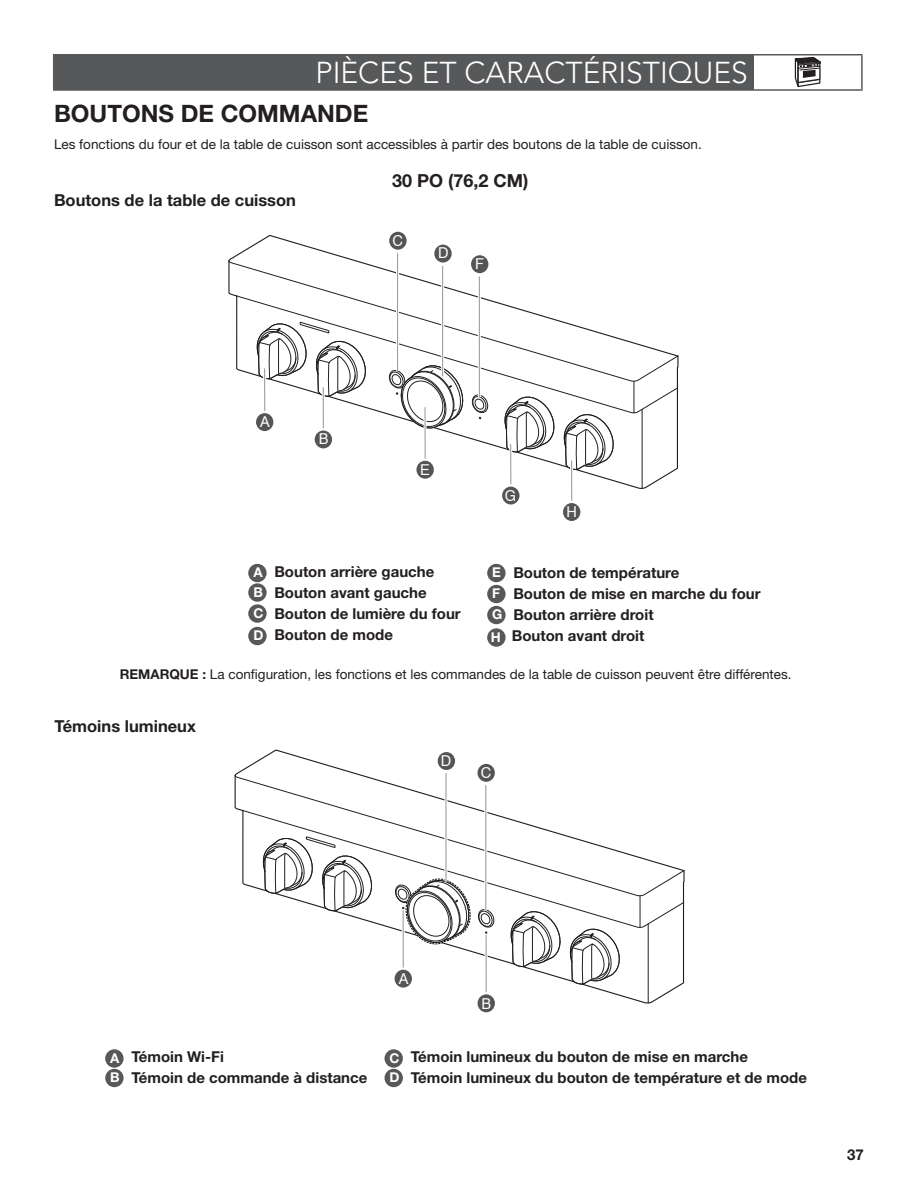
<style>
.page{position:relative;width:918px;height:1188px;background:#fff}
.page>*{position:absolute;margin:0;border:0;box-sizing:border-box;transform-origin:0 0}
.Heading_1_Right{font:300 30px "Avenir LT Std";color:#fff}
.Heading_2_New{font:700 24px "Helvetica Neue LT Std";color:#231f20}
._2_Body{font:700 18px "Helvetica Neue LT Std";color:#231f20}
.Heading_3{font:700 16.5px "Helvetica Neue LT Std";color:#231f20}
.t1{font:700 15px "Helvetica Neue LT Std";color:#231f20}
.t2{font:15px "Helvetica";color:#fff}
.Body{font:13.5px "Helvetica Neue LT Std";color:#231f20}
.t3{font:700 13.5px "Helvetica Neue LT Std";color:#fff}
.s1{font-weight:700}
</style>
<div class="page">
<div style="left:54px;top:55px;width:700px;height:35px;background:#57585a"></div>
<hr style="left:53px;top:54px;width:701px;height:2px;background:#57585a">
<hr style="left:53px;top:56px;width:1px;height:33px;background:#57585a">
<hr style="left:754px;top:54px;width:109px;height:2px;background:#57585a">
<hr style="left:861px;top:56px;width:2px;height:33px;background:#57585a">
<hr style="left:53px;top:89px;width:701px;height:2px;background:#57585a">
<hr style="left:754px;top:89px;width:109px;height:2px;background:#57585a">
<svg style="left:794px;top:57px;width:27px;height:31px"></svg>
<svg style="left:228px;top:234px;width:260px;height:26px"></svg>
<svg style="left:238px;top:260px;width:251px;height:35px"></svg>
<svg style="left:228px;top:260px;width:10px;height:37px"></svg>
<svg style="left:236px;top:295px;width:443px;height:194px"></svg>
<svg style="left:256px;top:321px;width:112px;height:94px"></svg>
<svg style="left:504px;top:394px;width:53px;height:76px"></svg>
<svg style="left:563px;top:411px;width:53px;height:77px"></svg>
<svg style="left:388px;top:362px;width:101px;height:70px"></svg>
<hr style="left:642px;top:409px;width:1px;height:79px;background:#231f20">
<div style="left:389px;top:232px;width:18px;height:18px;background:#565554;border-radius:50%"></div>
<hr style="left:396px;top:253px;width:3px;height:117px;background:#fff">
<hr style="left:397px;top:253px;width:1px;height:118px;background:#a09f9e">
<div style="left:434px;top:245px;width:18px;height:18px;background:#565554;border-radius:50%"></div>
<hr style="left:441px;top:266px;width:3px;height:109px;background:#fff">
<hr style="left:442px;top:266px;width:1px;height:110px;background:#a09f9e">
<div style="left:471px;top:255px;width:17px;height:18px;background:#565554;border-radius:50%"></div>
<hr style="left:478px;top:277px;width:3px;height:119px;background:#fff">
<hr style="left:479px;top:277px;width:1px;height:120px;background:#a09f9e">
<div style="left:256px;top:413px;width:17px;height:18px;background:#565554;border-radius:50%"></div>
<hr style="left:263px;top:369px;width:3px;height:42px;background:#fff">
<hr style="left:264px;top:369px;width:1px;height:42px;background:#a09f9e">
<div style="left:315px;top:430px;width:17px;height:18px;background:#565554;border-radius:50%"></div>
<hr style="left:322px;top:388px;width:3px;height:41px;background:#fff">
<hr style="left:323px;top:388px;width:1px;height:40px;background:#a09f9e">
<div style="left:502px;top:487px;width:18px;height:18px;background:#565554;border-radius:50%"></div>
<hr style="left:509px;top:444px;width:3px;height:41px;background:#fff">
<hr style="left:510px;top:444px;width:1px;height:40px;background:#a09f9e">
<div style="left:416px;top:461px;width:18px;height:18px;background:#565554;border-radius:50%"></div>
<hr style="left:424px;top:407px;width:3px;height:52px;background:#fff">
<hr style="left:424px;top:407px;width:2px;height:51px;background:#a09f9e">
<div style="left:563px;top:503px;width:17px;height:18px;background:#565554;border-radius:50%"></div>
<hr style="left:570px;top:461px;width:3px;height:40px;background:#fff">
<hr style="left:571px;top:461px;width:1px;height:40px;background:#a09f9e">
<div style="left:248px;top:564px;width:19px;height:18px;background:#57585a;border-radius:50%"></div>
<div style="left:248px;top:583px;width:19px;height:19px;background:#57585a;border-radius:50%"></div>
<div style="left:248px;top:604px;width:19px;height:19px;background:#57585a;border-radius:50%"></div>
<div style="left:248px;top:627px;width:19px;height:18px;background:#57585a;border-radius:50%"></div>
<div style="left:487px;top:564px;width:19px;height:18px;background:#57585a;border-radius:50%"></div>
<div style="left:487px;top:585px;width:19px;height:18px;background:#57585a;border-radius:50%"></div>
<div style="left:487px;top:606px;width:19px;height:18px;background:#57585a;border-radius:50%"></div>
<div style="left:487px;top:628px;width:19px;height:19px;background:#57585a;border-radius:50%"></div>
<div style="left:105px;top:1049px;width:19px;height:19px;background:#57585a;border-radius:50%"></div>
<div style="left:105px;top:1069px;width:19px;height:18px;background:#57585a;border-radius:50%"></div>
<div style="left:385px;top:1049px;width:18px;height:19px;background:#57585a;border-radius:50%"></div>
<div style="left:385px;top:1069px;width:18px;height:18px;background:#57585a;border-radius:50%"></div>
<svg style="left:235px;top:749px;width:260px;height:26px"></svg>
<svg style="left:244px;top:775px;width:249px;height:34px"></svg>
<svg style="left:234px;top:774px;width:10px;height:37px"></svg>
<svg style="left:242px;top:809px;width:443px;height:195px"></svg>
<svg style="left:262px;top:835px;width:112px;height:94px"></svg>
<svg style="left:510px;top:908px;width:53px;height:76px"></svg>
<svg style="left:569px;top:926px;width:53px;height:76px"></svg>
<hr style="left:648px;top:924px;width:1px;height:79px;background:#231f20">
<svg style="left:394px;top:876px;width:101px;height:70px"></svg>
<div style="left:438px;top:752px;width:17px;height:18px;background:#565554;border-radius:50%"></div>
<hr style="left:444px;top:774px;width:3px;height:106px;background:#fff">
<hr style="left:445px;top:774px;width:2px;height:107px;background:#a09f9e">
<div style="left:477px;top:764px;width:18px;height:18px;background:#565554;border-radius:50%"></div>
<hr style="left:484px;top:785px;width:3px;height:125px;background:#fff">
<hr style="left:485px;top:785px;width:1px;height:126px;background:#a09f9e">
<div style="left:395px;top:970px;width:17px;height:18px;background:#565554;border-radius:50%"></div>
<hr style="left:402px;top:910px;width:3px;height:58px;background:#fff">
<hr style="left:403px;top:910px;width:1px;height:57px;background:#a09f9e">
<div style="left:478px;top:994px;width:17px;height:18px;background:#565554;border-radius:50%"></div>
<hr style="left:485px;top:935px;width:3px;height:57px;background:#fff">
<hr style="left:486px;top:935px;width:1px;height:57px;background:#a09f9e">
<h1 class="Heading_1_Right" style="left:315px;top:55px;width:434px">PIÈCES ET CARACTÉRISTIQUES</h1>
<p class="Heading_2_New" style="left:54px;top:99px;width:316px">BOUTONS DE COMMANDE</p>
<p class="Body" style="left:54px;top:136px;width:649px">Les fonctions du four et de la table de cuisson sont accessibles à partir des boutons de la table de cuisson.</p>
<p class="Heading_3" style="left:54px;top:190px;width:243px">Boutons de la table de cuisson</p>
<p class="t2" style="left:260px;top:413px;width:11px">A</p>
<p class="t2" style="left:319px;top:430px;width:11px">B</p>
<p class="_2_Body" style="left:392px;top:170px;width:138px">30 PO (76,2 CM)</p>
<p class="t2" style="left:393px;top:232px;width:12px">C</p>
<p class="t2" style="left:438px;top:244px;width:12px">D</p>
<p class="t2" style="left:475px;top:255px;width:10px">F</p>
<p class="t2" style="left:420px;top:460px;width:11px">E</p>
<p class="t2" style="left:505px;top:486px;width:13px">G</p>
<p class="t2" style="left:567px;top:503px;width:12px">H</p>
<p class="t3" style="left:253px;top:564px;width:11px">A</p>
<p class="t1" style="left:274px;top:562px;width:162px">Bouton arrière gauche</p>
<p class="t3" style="left:253px;top:584px;width:11px">B</p>
<p class="t1" style="left:274px;top:583px;width:154px">Bouton avant gauche</p>
<p class="t3" style="left:253px;top:605px;width:12px">C</p>
<p class="t1" style="left:274px;top:604px;width:188px">Bouton de lumière du four</p>
<p class="t3" style="left:253px;top:627px;width:12px">D</p>
<p class="t1" style="left:274px;top:625px;width:120px">Bouton de mode</p>
<p class="t3" style="left:492px;top:564px;width:10px">E</p>
<p class="t1" style="left:513px;top:564px;width:168px">Bouton de température</p>
<p class="t3" style="left:492px;top:585px;width:10px">F</p>
<p class="t1" style="left:513px;top:585px;width:249px">Bouton de mise en marche du four</p>
<p class="t3" style="left:492px;top:606px;width:12px">G</p>
<p class="t1" style="left:513px;top:606px;width:142px">Bouton arrière droit</p>
<p class="t3" style="left:491px;top:629px;width:12px">H</p>
<p class="t1" style="left:512px;top:627px;width:134px">Bouton avant droit</p>
<p class="Body" style="left:120px;top:666px;width:673px"><span class="s1">REMARQUE :</span> La configuration, les fonctions et les commandes de la table de cuisson peuvent être différentes.</p>
<p class="Heading_3" style="left:55px;top:716px;width:143px">Témoins lumineux</p>
<p class="t2" style="left:441px;top:751px;width:12px">D</p>
<p class="t2" style="left:481px;top:763px;width:12px">C</p>
<p class="t3" style="left:110px;top:1050px;width:11px">A</p>
<p class="t1" style="left:131px;top:1048px;width:94px">Témoin Wi-Fi</p>
<p class="t3" style="left:110px;top:1069px;width:11px">B</p>
<p class="t1" style="left:131px;top:1069px;width:238px">Témoin de commande à distance</p>
<p class="t2" style="left:399px;top:969px;width:11px">A</p>
<p class="t2" style="left:482px;top:995px;width:11px">B</p>
<p class="t3" style="left:390px;top:1050px;width:12px">C</p>
<p class="t1" style="left:411px;top:1048px;width:339px">Témoin lumineux du bouton de mise en marche</p>
<p class="t3" style="left:390px;top:1069px;width:12px">D</p>
<p class="t1" style="left:411px;top:1069px;width:398px">Témoin lumineux du bouton de température et de mode</p>
<p class="t1" style="left:847px;top:1145px;width:18px">37</p>
</div>
